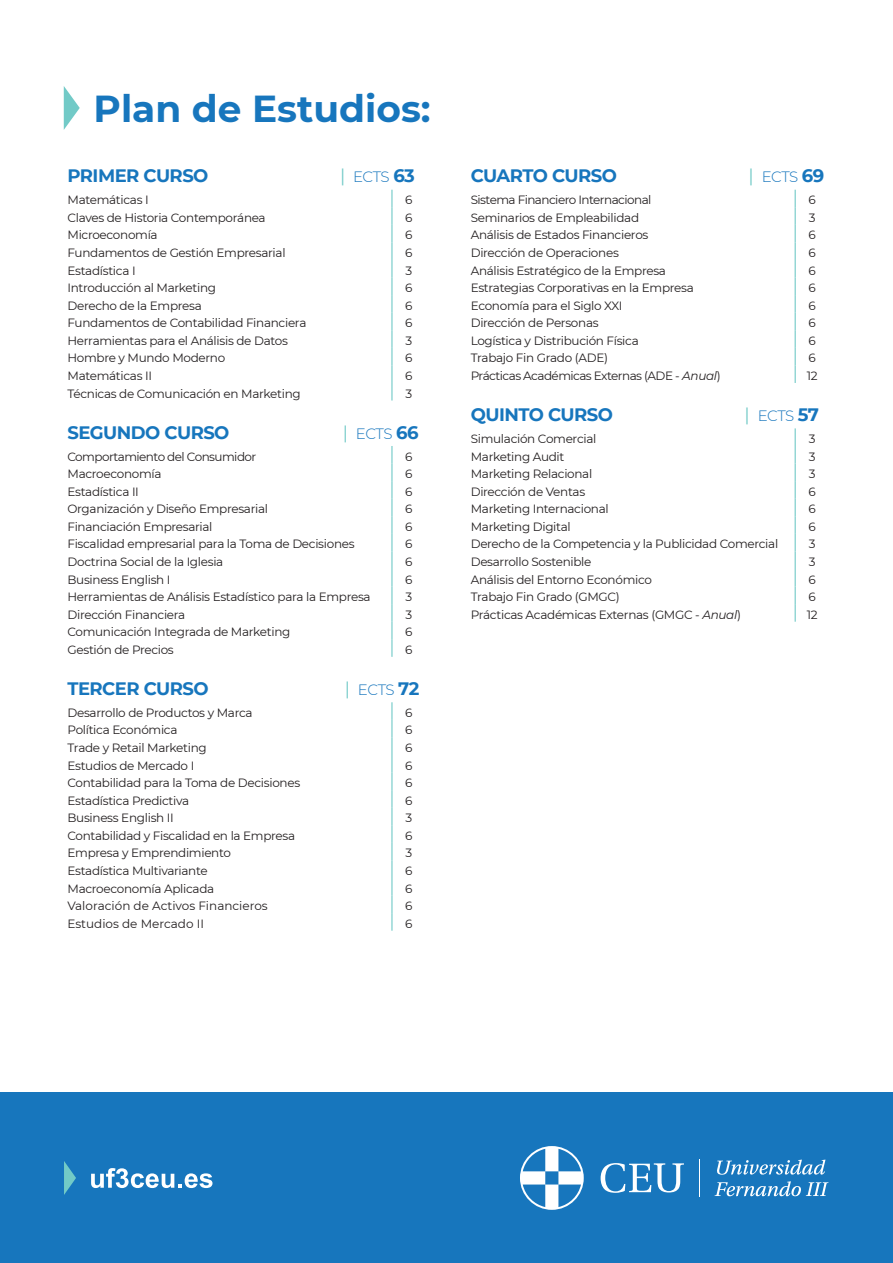
<style>
.page{position:relative;width:893px;height:1263px;background:#fff}
.page>*{position:absolute;margin:0;border:0;box-sizing:border-box;transform-origin:0 0}
.t1{font:700 37.5px "Montserrat";color:#1776bd}
.t2{font:700 18px "Montserrat";letter-spacing:-.03em;color:#1776bd}
.t3{font:300 15px "Montserrat";letter-spacing:-.04em;color:#1776bd}
.t4{font:12px "Montserrat";letter-spacing:-.025em;color:#231f20}
.t5{font:12px "Montserrat";letter-spacing:-.045em;color:#231f20}
.t6{font:12px "Montserrat";color:#231f20}
.s1{font-weight:400;font-size:18px;color:#72cac7}
.s2{font-weight:700;font-size:18px}
.s3{font-style:italic}
</style>
<div class="page">
<svg style="left:64px;top:86px;width:16px;height:44px"></svg>
<div style="left:0;top:1093px;width:893px;height:170px;background:#1776bd"></div>
<svg style="left:91px;top:1168px;width:121px;height:20px"></svg>
<svg style="left:64px;top:1161px;width:12px;height:34px"></svg>
<svg style="left:717px;top:1159px;width:108px;height:16px"></svg>
<svg style="left:715px;top:1181px;width:113px;height:15px"></svg>
<svg style="left:601px;top:1163px;width:83px;height:30px"></svg>
<svg style="left:520px;top:1146px;width:64px;height:64px"></svg>
<hr style="left:699px;top:1159px;width:1px;height:38px;background:#fff">
<svg style="left:391px;top:190px;width:1px;height:210px"></svg>
<svg style="left:391px;top:446px;width:1px;height:211px"></svg>
<svg style="left:391px;top:702px;width:1px;height:229px"></svg>
<svg style="left:795px;top:190px;width:1px;height:193px"></svg>
<svg style="left:795px;top:428px;width:1px;height:194px"></svg>
<h1 class="t1" style="left:94px;top:82px;width:339px">Plan de Estudios:</h1>
<h2 class="t2" style="left:68px;top:163px;width:142px">PRIMER CURSO</h2>
<p class="t3" style="left:340px;top:167px;width:76px"><span class="s1">|</span> ECTS <span class="s2">63</span></p>
<p class="t4" style="left:68px;top:192px;width:83px">Matemáticas I</p>
<p class="t4" style="left:405px;top:192px;width:9px">6</p>
<p class="t4" style="left:68px;top:209px;width:200px">Claves de Historia Contemporánea</p>
<p class="t4" style="left:405px;top:209px;width:9px">6</p>
<p class="t4" style="left:68px;top:227px;width:92px">Microeconomía</p>
<p class="t4" style="left:405px;top:227px;width:9px">6</p>
<p class="t4" style="left:68px;top:244px;width:220px">Fundamentos de Gestión Empresarial</p>
<p class="t4" style="left:405px;top:244px;width:9px">6</p>
<p class="t4" style="left:68px;top:262px;width:70px">Estadística I</p>
<p class="t4" style="left:406px;top:262px;width:8px">3</p>
<p class="t4" style="left:68px;top:280px;width:150px">Introducción al Marketing</p>
<p class="t4" style="left:405px;top:280px;width:9px">6</p>
<p class="t4" style="left:68px;top:297px;width:136px">Derecho de la Empresa</p>
<p class="t4" style="left:405px;top:297px;width:9px">6</p>
<p class="t4" style="left:68px;top:315px;width:240px">Fundamentos de Contabilidad Financiera</p>
<p class="t4" style="left:405px;top:315px;width:9px">6</p>
<p class="t4" style="left:68px;top:332px;width:222px">Herramientas para el Análisis de Datos</p>
<p class="t4" style="left:406px;top:332px;width:8px">3</p>
<p class="t4" style="left:68px;top:350px;width:159px">Hombre y Mundo Moderno</p>
<p class="t4" style="left:405px;top:350px;width:9px">6</p>
<p class="t4" style="left:68px;top:367px;width:86px">Matemáticas II</p>
<p class="t4" style="left:405px;top:367px;width:9px">6</p>
<p class="t4" style="left:68px;top:385px;width:235px">Técnicas de Comunicación en Marketing</p>
<p class="t4" style="left:406px;top:385px;width:8px">3</p>
<h2 class="t2" style="left:68px;top:419px;width:163px">SEGUNDO CURSO</h2>
<p class="t3" style="left:343px;top:423px;width:77px"><span class="s1">|</span> ECTS <span class="s2">66</span></p>
<p class="t5" style="left:68px;top:448px;width:190px">Comportamiento del Consumidor</p>
<p class="t4" style="left:405px;top:448px;width:9px">6</p>
<p class="t4" style="left:68px;top:466px;width:96px">Macroeconomía</p>
<p class="t4" style="left:405px;top:466px;width:9px">6</p>
<p class="t4" style="left:68px;top:483px;width:73px">Estadística II</p>
<p class="t4" style="left:405px;top:483px;width:9px">6</p>
<p class="t4" style="left:68px;top:501px;width:202px">Organización y Diseño Empresarial</p>
<p class="t4" style="left:405px;top:501px;width:9px">6</p>
<p class="t4" style="left:68px;top:518px;width:147px">Financiación Empresarial</p>
<p class="t4" style="left:405px;top:518px;width:9px">6</p>
<p class="t4" style="left:68px;top:536px;width:289px">Fiscalidad empresarial para la Toma de Decisiones</p>
<p class="t4" style="left:405px;top:536px;width:9px">6</p>
<p class="t4" style="left:68px;top:553px;width:157px">Doctrina Social de la Iglesia</p>
<p class="t4" style="left:405px;top:553px;width:9px">6</p>
<p class="t4" style="left:68px;top:571px;width:105px">Business English I</p>
<p class="t4" style="left:405px;top:571px;width:9px">6</p>
<p class="t4" style="left:68px;top:589px;width:305px">Herramientas de Análisis Estadístico para la Empresa</p>
<p class="t4" style="left:406px;top:589px;width:8px">3</p>
<p class="t4" style="left:68px;top:606px;width:119px">Dirección Financiera</p>
<p class="t4" style="left:406px;top:606px;width:8px">3</p>
<p class="t4" style="left:68px;top:624px;width:224px">Comunicación Integrada de Marketing</p>
<p class="t4" style="left:405px;top:624px;width:9px">6</p>
<p class="t4" style="left:68px;top:641px;width:108px">Gestión de Precios</p>
<p class="t4" style="left:405px;top:641px;width:9px">6</p>
<h2 class="t2" style="left:68px;top:675px;width:143px">TERCER CURSO</h2>
<p class="t3" style="left:345px;top:679px;width:76px"><span class="s1">|</span> ECTS <span class="s2">72</span></p>
<p class="t4" style="left:68px;top:704px;width:187px">Desarrollo de Productos y Marca</p>
<p class="t4" style="left:405px;top:704px;width:9px">6</p>
<p class="t4" style="left:68px;top:722px;width:111px">Política Económica</p>
<p class="t4" style="left:405px;top:722px;width:9px">6</p>
<p class="t4" style="left:68px;top:739px;width:141px">Trade y Retail Marketing</p>
<p class="t4" style="left:405px;top:739px;width:9px">6</p>
<p class="t4" style="left:68px;top:757px;width:128px">Estudios de Mercado I</p>
<p class="t4" style="left:405px;top:757px;width:9px">6</p>
<p class="t4" style="left:68px;top:775px;width:234px">Contabilidad para la Toma de Decisiones</p>
<p class="t4" style="left:405px;top:775px;width:9px">6</p>
<p class="t4" style="left:68px;top:792px;width:123px">Estadística Predictiva</p>
<p class="t4" style="left:405px;top:792px;width:9px">6</p>
<p class="t4" style="left:68px;top:810px;width:108px">Business English II</p>
<p class="t4" style="left:406px;top:810px;width:8px">3</p>
<p class="t4" style="left:68px;top:827px;width:229px">Contabilidad y Fiscalidad en la Empresa</p>
<p class="t4" style="left:405px;top:827px;width:9px">6</p>
<p class="t4" style="left:68px;top:845px;width:165px">Empresa y Emprendimiento</p>
<p class="t4" style="left:406px;top:845px;width:8px">3</p>
<p class="t4" style="left:68px;top:862px;width:142px">Estadística Multivariante</p>
<p class="t4" style="left:405px;top:862px;width:9px">6</p>
<p class="t4" style="left:68px;top:880px;width:148px">Macroeconomía Aplicada</p>
<p class="t4" style="left:405px;top:880px;width:9px">6</p>
<p class="t6" style="left:68px;top:898px;width:202px">Valoración de Activos Financieros</p>
<p class="t4" style="left:405px;top:898px;width:9px">6</p>
<p class="t6" style="left:68px;top:915px;width:138px">Estudios de Mercado II</p>
<p class="t4" style="left:405px;top:915px;width:9px">6</p>
<h2 class="t2" style="left:471px;top:163px;width:148px">CUARTO CURSO</h2>
<p class="t3" style="left:749px;top:167px;width:77px"><span class="s1">|</span> ECTS <span class="s2">69</span></p>
<p class="t5" style="left:471px;top:192px;width:182px">Sistema Financiero Internacional</p>
<p class="t4" style="left:808px;top:192px;width:9px">6</p>
<p class="t4" style="left:471px;top:209px;width:170px">Seminarios de Empleabilidad</p>
<p class="t4" style="left:809px;top:209px;width:8px">3</p>
<p class="t4" style="left:471px;top:227px;width:179px">Análisis de Estados Financieros</p>
<p class="t4" style="left:808px;top:227px;width:9px">6</p>
<p class="t4" style="left:471px;top:244px;width:150px">Dirección de Operaciones</p>
<p class="t4" style="left:808px;top:244px;width:9px">6</p>
<p class="t4" style="left:471px;top:262px;width:197px">Análisis Estratégico de la Empresa</p>
<p class="t4" style="left:808px;top:262px;width:9px">6</p>
<p class="t4" style="left:471px;top:280px;width:225px">Estrategias Corporativas en la Empresa</p>
<p class="t4" style="left:808px;top:280px;width:9px">6</p>
<p class="t4" style="left:471px;top:297px;width:153px">Economía para el Siglo XXI</p>
<p class="t4" style="left:808px;top:297px;width:9px">6</p>
<p class="t4" style="left:471px;top:315px;width:129px">Dirección de Personas</p>
<p class="t4" style="left:808px;top:315px;width:9px">6</p>
<p class="t4" style="left:471px;top:332px;width:170px">Logística y Distribución Física</p>
<p class="t4" style="left:808px;top:332px;width:9px">6</p>
<p class="t4" style="left:471px;top:350px;width:139px">Trabajo Fin Grado (ADE)</p>
<p class="t4" style="left:808px;top:350px;width:9px">6</p>
<p class="t5" style="left:471px;top:367px;width:252px">Prácticas Académicas Externas (ADE - <span class="s3">Anual</span>)</p>
<p class="t4" style="left:807px;top:367px;width:12px">12</p>
<h2 class="t2" style="left:471px;top:402px;width:144px">QUINTO CURSO</h2>
<p class="t3" style="left:745px;top:405px;width:76px"><span class="s1">|</span> ECTS <span class="s2">57</span></p>
<p class="t4" style="left:471px;top:430px;width:127px">Simulación Comercial</p>
<p class="t4" style="left:809px;top:430px;width:8px">3</p>
<p class="t4" style="left:471px;top:448px;width:95px">Marketing Audit</p>
<p class="t4" style="left:809px;top:448px;width:8px">3</p>
<p class="t4" style="left:471px;top:466px;width:123px">Marketing Relacional</p>
<p class="t4" style="left:809px;top:466px;width:8px">3</p>
<p class="t4" style="left:471px;top:483px;width:116px">Dirección de Ventas</p>
<p class="t4" style="left:808px;top:483px;width:9px">6</p>
<p class="t4" style="left:471px;top:501px;width:140px">Marketing Internacional</p>
<p class="t4" style="left:808px;top:501px;width:9px">6</p>
<p class="t4" style="left:471px;top:518px;width:102px">Marketing Digital</p>
<p class="t4" style="left:808px;top:518px;width:9px">6</p>
<p class="t4" style="left:471px;top:536px;width:309px">Derecho de la Competencia y la Publicidad Comercial</p>
<p class="t4" style="left:809px;top:536px;width:8px">3</p>
<p class="t4" style="left:471px;top:553px;width:122px">Desarrollo Sostenible</p>
<p class="t4" style="left:809px;top:553px;width:8px">3</p>
<p class="t4" style="left:471px;top:571px;width:183px">Análisis del Entorno Económico</p>
<p class="t4" style="left:808px;top:571px;width:9px">6</p>
<p class="t4" style="left:471px;top:589px;width:151px">Trabajo Fin Grado (GMGC)</p>
<p class="t4" style="left:808px;top:589px;width:9px">6</p>
<p class="t4" style="left:471px;top:606px;width:272px">Prácticas Académicas Externas (GMGC - <span class="s3">Anual</span>)</p>
<p class="t4" style="left:807px;top:606px;width:12px">12</p>
</div>
